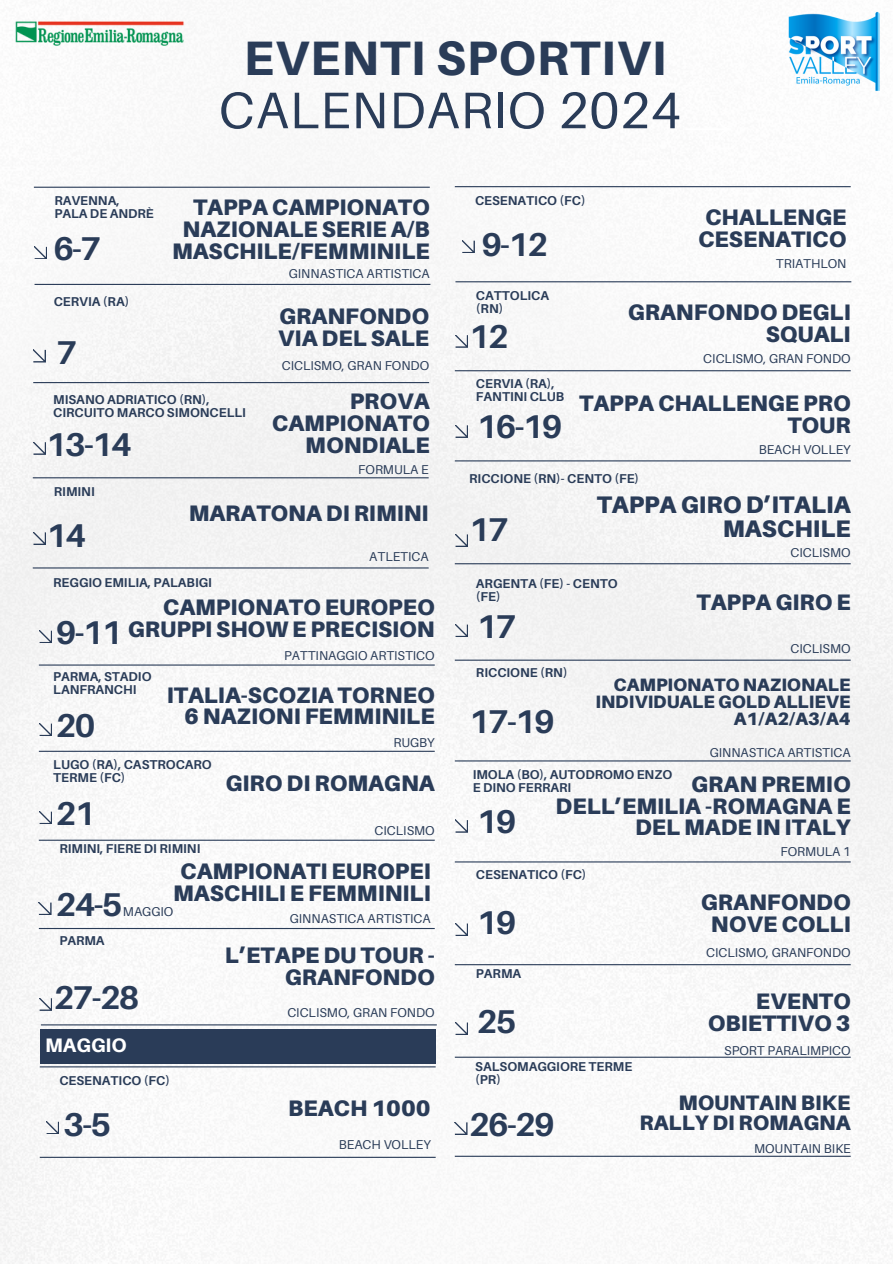
<style>
.page{position:relative;width:893px;height:1264px;background:#fff}
.page>*{position:absolute;margin:0;border:0;box-sizing:border-box;transform-origin:0 0}
.t1{font:51.45px "Aileron";letter-spacing:.02em;color:#2a3c58}
.t2{font:800 48.3px "Aileron";letter-spacing:.02em;color:#2a3c58}
.t3{font:700 33px "Aileron";letter-spacing:-.05em;color:#2a3c58}
.t4{font:900 24px/23.7px "Aileron";color:#2a3c58;text-align:right}
.t5{font:900 22.5px/21.9px "Aileron";color:#2a3c58;text-align:right}
.t6{font:900 22.35px/21.9px "Aileron";color:#2a3c58;text-align:right}
.t7{font:900 21px/20.2px "Aileron";color:#2a3c58;text-align:right}
.t8{font:800 19.5px "Aileron";color:#fff}
.t9{font:900 17.85px/16.8px "Aileron";color:#2a3c58;text-align:right}
.t10{font:700 12.75px/12.8px "Aileron";color:#2a3c58}
.t11{font:12.75px "Aileron";color:#2a3c58}
</style>
<div class="page">
<img style="left:0;top:13px;width:892px;height:1250px">
<hr style="left:455px;top:460px;width:395px;height:1px;background:#2a3c58">
<hr style="left:455px;top:659px;width:395px;height:1px;background:#2a3c58">
<hr style="left:455px;top:760px;width:395px;height:1px;background:#2a3c58">
<hr style="left:455px;top:861px;width:395px;height:1px;background:#2a3c58">
<hr style="left:455px;top:964px;width:395px;height:1px;background:#2a3c58">
<hr style="left:455px;top:1056px;width:395px;height:1px;background:#2a3c58">
<hr style="left:41px;top:1024px;width:396px;height:1px;background:#2a3c58">
<hr style="left:39px;top:927px;width:395px;height:2px;background:#2a3c58">
<hr style="left:40px;top:1066px;width:395px;height:1px;background:#2a3c58">
<hr style="left:455px;top:370px;width:395px;height:1px;background:#2a3c58">
<hr style="left:455px;top:563px;width:395px;height:1px;background:#2a3c58">
<hr style="left:35px;top:284px;width:395px;height:1px;background:#2a3c58">
<hr style="left:455px;top:186px;width:395px;height:1px;background:#2a3c58">
<svg style="left:455px;top:425px;width:12px;height:12px"></svg>
<svg style="left:455px;top:624px;width:12px;height:12px"></svg>
<svg style="left:455px;top:923px;width:12px;height:12px"></svg>
<svg style="left:455px;top:1022px;width:12px;height:12px"></svg>
<svg style="left:33px;top:350px;width:12px;height:12px"></svg>
<svg style="left:455px;top:335px;width:12px;height:12px"></svg>
<svg style="left:455px;top:534px;width:12px;height:12px"></svg>
<svg style="left:685px;top:118px;width:46px;height:22px"></svg>
<svg style="left:455px;top:820px;width:12px;height:12px"></svg>
<svg style="left:39px;top:998px;width:13px;height:12px"></svg>
<hr style="left:33px;top:382px;width:396px;height:1px;background:#2a3c58">
<hr style="left:455px;top:1155px;width:395px;height:1px;background:#2a3c58">
<hr style="left:34px;top:187px;width:396px;height:1px;background:#2a3c58">
<svg style="left:455px;top:1122px;width:12px;height:12px"></svg>
<svg style="left:35px;top:247px;width:12px;height:12px"></svg>
<hr style="left:33px;top:567px;width:395px;height:1px;background:#2a3c58">
<hr style="left:33px;top:477px;width:395px;height:1px;background:#2a3c58">
<svg style="left:33px;top:532px;width:13px;height:12px"></svg>
<svg style="left:33px;top:442px;width:13px;height:12px"></svg>
<hr style="left:39px;top:664px;width:395px;height:1px;background:#2a3c58">
<hr style="left:39px;top:750px;width:395px;height:2px;background:#2a3c58">
<hr style="left:39px;top:839px;width:395px;height:1px;background:#2a3c58">
<svg style="left:39px;top:723px;width:13px;height:12px"></svg>
<svg style="left:39px;top:811px;width:13px;height:12px"></svg>
<svg style="left:187px;top:693px;width:46px;height:21px"></svg>
<svg style="left:39px;top:630px;width:13px;height:13px"></svg>
<div style="left:40px;top:1028px;width:395px;height:35px;background:#2a3c58"></div>
<img style="left:787px;top:11px;width:92px;height:87px">
<img style="left:12px;top:13px;width:174px;height:64px">
<svg style="left:187px;top:864px;width:46px;height:21px"></svg>
<svg style="left:39px;top:902px;width:12px;height:12px"></svg>
<hr style="left:40px;top:1156px;width:395px;height:1px;background:#2a3c58">
<hr style="left:455px;top:281px;width:396px;height:1px;background:#2a3c58">
<svg style="left:46px;top:1121px;width:13px;height:12px"></svg>
<svg style="left:462px;top:240px;width:12px;height:13px"></svg>
<p class="t2" style="left:244px;top:28px;width:424px">EVENTI SPORTIVI</p>
<h4 class="t1" style="left:219px;top:78px;width:463px">CALENDARIO 2024</h4>
<p class="t10" style="left:54px;top:194px;width:67px">RAVENNA,</p>
<h4 class="t10" style="left:54px;top:207px;width:101px">PALA DE ANDRÈ</h4>
<h3 class="t3" style="left:53px;top:228px;width:49px">6-7</h3>
<p class="t5" style="left:172px;top:196px;width:259px">TAPPA CAMPIONATO<br>NAZIONALE SERIE A/B<br>MASCHILE/FEMMINILE</p>
<p class="t11" style="left:289px;top:266px;width:142px">GINNASTICA ARTISTICA</p>
<p class="t10" style="left:475px;top:194px;width:112px">CESENATICO (FC)</p>
<h6 class="t3" style="left:481px;top:224px;width:68px">9-12</h6>
<p class="t5" style="left:698px;top:206px;width:150px;text-align:center">CHALLENGE<br>CESENATICO</p>
<p class="t11" style="left:775px;top:255px;width:72px">TRIATHLON</p>
<p class="t10" style="left:54px;top:295px;width:77px">CERVIA (RA)</p>
<h2 class="t3" style="left:56px;top:331px;width:22px">7</h2>
<p class="t5" style="left:278px;top:304px;width:153px;text-align:left">GRANFONDO<br>VIA DEL SALE</p>
<p class="t11" style="left:282px;top:358px;width:149px">CICLISMO, GRAN FONDO</p>
<p class="t10" style="left:476px;top:289px;width:75px">CATTOLICA (RN)</p>
<p class="t3" style="left:469px;top:316px;width:41px">12</p>
<p class="t6" style="left:627px;top:301px;width:224px">GRANFONDO DEGLI<br>SQUALI</p>
<h4 class="t11" style="left:703px;top:350px;width:149px">CICLISMO, GRAN FONDO</h4>
<h3 class="t10" style="left:53px;top:393px;width:158px">MISANO ADRIATICO (RN),</h3>
<p class="t10" style="left:53px;top:406px;width:194px">CIRCUITO MARCO SIMONCELLI</p>
<p class="t3" style="left:46px;top:423px;width:87px">13-14</p>
<p class="t10" style="left:54px;top:484px;width:42px">RIMINI</p>
<p class="t5" style="left:272px;top:390px;width:159px">PROVA<br>CAMPIONATO<br>MONDIALE</p>
<p class="t11" style="left:358px;top:461px;width:72px">FORMULA E</p>
<h5 class="t3" style="left:46px;top:514px;width:41px">14</h5>
<h4 class="t6" style="left:189px;top:501px;width:241px">MARATONA DI RIMINI</h4>
<h4 class="t11" style="left:369px;top:548px;width:61px">ATLETICA</h4>
<p class="t10" style="left:53px;top:576px;width:160px">REGGIO EMILIA, PALABIGI</p>
<p class="t3" style="left:56px;top:612px;width:68px">9-11</p>
<h3 class="t5" style="left:128px;top:595px;width:308px">CAMPIONATO EUROPEO<br>GRUPPI SHOW E PRECISION</h3>
<p class="t10" style="left:53px;top:669px;width:100px">PARMA, STADIO<br>LANFRANCHI</p>
<p class="t3" style="left:56px;top:704px;width:41px">20</p>
<h3 class="t11" style="left:284px;top:647px;width:152px">PATTINAGGIO ARTISTICO</h3>
<h4 class="t5" style="left:167px;top:683px;width:269px">ITALIA-SCOZIA TORNEO<br>6 NAZIONI FEMMINILE</h4>
<p class="t11" style="left:393px;top:734px;width:43px">RUGBY</p>
<p class="t10" style="left:53px;top:757px;width:160px">LUGO (RA), CASTROCARO<br>TERME (FC)</p>
<h4 class="t3" style="left:56px;top:792px;width:41px">21</h4>
<p class="t5" style="left:225px;top:771px;width:211px">GIRO DI ROMAGNA</p>
<p class="t11" style="left:374px;top:822px;width:62px">CICLISMO</p>
<p class="t10" style="left:59px;top:841px;width:142px">RIMINI, FIERE DI RIMINI</p>
<p class="t5" style="left:173px;top:859px;width:259px;text-align:center">CAMPIONATI EUROPEI<br>MASCHILI E FEMMINILI</p>
<p class="t11" style="left:123px;top:903px;width:52px">MAGGIO</p>
<p class="t3" style="left:56px;top:884px;width:68px">24-5</p>
<h4 class="t11" style="left:290px;top:910px;width:142px">GINNASTICA ARTISTICA</h4>
<p class="t10" style="left:59px;top:934px;width:47px">PARMA</p>
<p class="t3" style="left:54px;top:977px;width:87px">27-28</p>
<p class="t8" style="left:45px;top:1032px;width:83px">MAGGIO</p>
<p class="t10" style="left:59px;top:1073px;width:112px">CESENATICO (FC)</p>
<h1 class="t3" style="left:64px;top:1103px;width:49px">3-5</h1>
<p class="t5" style="left:225px;top:943px;width:211px">L’ETAPE DU TOUR -<br>GRANFONDO</p>
<h4 class="t11" style="left:287px;top:1004px;width:149px">CICLISMO, GRAN FONDO</h4>
<p class="t5" style="left:288px;top:1096px;width:144px">BEACH 1000</p>
<h4 class="t11" style="left:339px;top:1137px;width:93px">BEACH VOLLEY</h4>
<h4 class="t10" style="left:476px;top:377px;width:90px">CERVIA (RA),<br>FANTINI CLUB</h4>
<p class="t3" style="left:477px;top:406px;width:87px">16-19</p>
<h3 class="t6" style="left:579px;top:392px;width:273px">TAPPA CHALLENGE PRO<br>TOUR</h3>
<p class="t11" style="left:758px;top:441px;width:93px">BEACH VOLLEY</p>
<p class="t10" style="left:469px;top:472px;width:171px">RICCIONE (RN)- CENTO (FE)</p>
<p class="t3" style="left:469px;top:509px;width:41px">17</p>
<h4 class="t4" style="left:596px;top:492px;width:255px">TAPPA GIRO D’ITALIA<br>MASCHILE</h4>
<p class="t11" style="left:790px;top:545px;width:62px">CICLISMO</p>
<p class="t10" style="left:476px;top:576px;width:143px">ARGENTA (FE) - CENTO (FE)</p>
<p class="t3" style="left:477px;top:605px;width:41px">17</p>
<p class="t6" style="left:696px;top:591px;width:155px">TAPPA GIRO E</p>
<h3 class="t11" style="left:790px;top:640px;width:62px">CICLISMO</h3>
<p class="t10" style="left:476px;top:666px;width:93px">RICCIONE (RN)</p>
<h4 class="t3" style="left:469px;top:701px;width:87px">17-19</h4>
<p class="t9" style="left:595px;top:676px;width:257px">CAMPIONATO NAZIONALE<br>INDIVIDUALE GOLD ALLIEVE<br>A1/A2/A3/A4</p>
<p class="t11" style="left:709px;top:744px;width:142px">GINNASTICA ARTISTICA</p>
<p class="t10" style="left:472px;top:767px;width:201px">IMOLA (BO), AUTODROMO ENZO<br>E DINO FERRARI</p>
<p class="t6" style="left:555px;top:772px;width:296px">GRAN PREMIO<br>DELL’EMILIA -ROMAGNA E<br>DEL MADE IN ITALY</p>
<h4 class="t3" style="left:477px;top:801px;width:41px">19</h4>
<h4 class="t10" style="left:476px;top:867px;width:112px">CESENATICO (FC)</h4>
<p class="t3" style="left:477px;top:902px;width:41px">19</p>
<p class="t10" style="left:476px;top:966px;width:47px">PARMA</p>
<p class="t3" style="left:477px;top:1001px;width:41px">25</p>
<p class="t10" style="left:475px;top:1059px;width:158px">SALSOMAGGIORE TERME (PR)</p>
<p class="t3" style="left:469px;top:1103px;width:87px">26-29</p>
<p class="t11" style="left:780px;top:843px;width:72px">FORMULA 1</p>
<p class="t6" style="left:700px;top:890px;width:151px;text-align:center">GRANFONDO<br>NOVE COLLI</p>
<p class="t11" style="left:706px;top:944px;width:146px">CICLISMO, GRANFONDO</p>
<h3 class="t6" style="left:707px;top:989px;width:144px">EVENTO<br>OBIETTIVO 3</h3>
<p class="t11" style="left:724px;top:1042px;width:128px">SPORT PARALIMPICO</p>
<h3 class="t7" style="left:639px;top:1092px;width:213px">MOUNTAIN BIKE<br>RALLY DI ROMAGNA</h3>
<p class="t11" style="left:754px;top:1140px;width:98px">MOUNTAIN BIKE</p>
</div>
